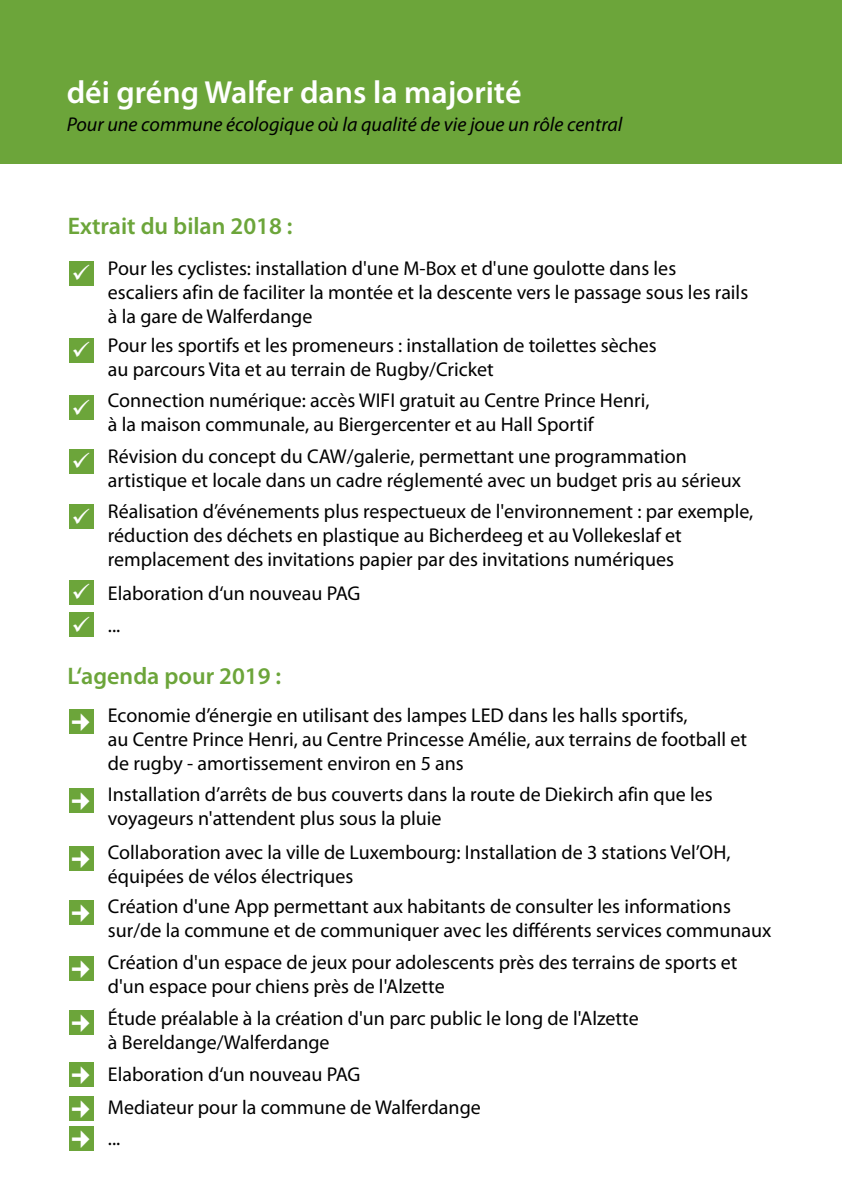
<style>
.page{position:relative;width:842px;height:1191px;background:#fff}
.page>*{position:absolute;margin:0;border:0;box-sizing:border-box;transform-origin:0 0}
.t1{font:600 32px "Myriad Pro";color:#fff}
.t2{font:600 24px "Myriad Pro";color:#6ca53a}
.t3{font:20px/24px "Myriad Pro";color:#000}
.t4{font:italic 20px "Myriad Pro";color:#000}
.s1{color:#fff}
</style>
<div class="page">
<div style="left:0;top:0;width:842px;height:163px;background:#6ca53a"></div>
<div style="left:69px;top:261px;width:25px;height:25px;background:#6ca53a"></div>
<div style="left:69px;top:709px;width:25px;height:25px;background:#6ca53a"></div>
<div style="left:69px;top:338px;width:25px;height:24px;background:#6ca53a"></div>
<div style="left:69px;top:395px;width:25px;height:25px;background:#6ca53a"></div>
<div style="left:69px;top:449px;width:25px;height:24px;background:#6ca53a"></div>
<div style="left:69px;top:504px;width:25px;height:25px;background:#6ca53a"></div>
<div style="left:69px;top:580px;width:25px;height:25px;background:#6ca53a"></div>
<div style="left:69px;top:612px;width:25px;height:25px;background:#6ca53a"></div>
<div style="left:69px;top:788px;width:25px;height:25px;background:#6ca53a"></div>
<div style="left:69px;top:846px;width:25px;height:25px;background:#6ca53a"></div>
<div style="left:69px;top:900px;width:25px;height:25px;background:#6ca53a"></div>
<div style="left:69px;top:956px;width:25px;height:25px;background:#6ca53a"></div>
<div style="left:69px;top:1010px;width:25px;height:25px;background:#6ca53a"></div>
<div style="left:69px;top:1062px;width:25px;height:25px;background:#6ca53a"></div>
<div style="left:69px;top:1096px;width:25px;height:25px;background:#6ca53a"></div>
<div style="left:69px;top:1126px;width:25px;height:25px;background:#6ca53a"></div>
<h1 class="t1" style="left:67px;top:72px;width:456px">déi gréng Walfer dans la majorité</h1>
<p class="t4" style="left:67px;top:112px;width:557px">Pour une commune écologique où la qualité de vie joue un rôle central</p>
<p class="t2" style="left:68px;top:211px;width:226px">Extrait du bilan 2018 :</p>
<p class="t3" style="left:108px;top:256px;width:642px;text-indent:-36px"><span class="s1">✓</span> Pour les cyclistes: installation d'une M-Box et d'une goulotte dans les escaliers afin de faciliter la montée et la descente vers le passage sous les rails à la gare de Walferdange</p>
<p class="t3" style="left:108px;top:332px;width:550px;text-indent:-36px"><span class="s1">✓</span> Pour les sportifs et les promeneurs : installation de toilettes sèches au parcours Vita et au terrain de Rugby/Cricket</p>
<p class="t3" style="left:108px;top:388px;width:543px;text-indent:-36px"><span class="s1">✓</span> Connection numérique: accès WIFI gratuit au Centre Prince Henri, à la maison communale, au Biergercenter et au Hall Sportif</p>
<p class="t3" style="left:108px;top:443px;width:635px;text-indent:-36px"><span class="s1">✓</span> Révision du concept du CAW/galerie, permettant une programmation artistique et locale dans un cadre réglementé avec un budget pris au sérieux</p>
<p class="t3" style="left:108px;top:499px;width:647px;text-indent:-36px"><span class="s1">✓</span> Réalisation d’événements plus respectueux de l'environnement : par exemple, réduction des déchets en plastique au Bicherdeeg et au Vollekeslaf et remplacement des invitations papier par des invitations numériques</p>
<p class="t3" style="left:72px;top:580px;width:291px"><span class="s1">✓</span> Elaboration d‘un nouveau PAG</p>
<p class="t3" style="left:72px;top:613px;width:50px"><span class="s1">✓</span> ...</p>
<p class="t2" style="left:68px;top:661px;width:215px">L‘agenda pour 2019 :</p>
<p class="t3" style="left:108px;top:703px;width:641px">Economie d’énergie en utilisant des lampes LED dans les halls sportifs,<br>au Centre Prince Henri, au Centre Princesse Amélie, aux terrains de football et de rugby - amortissement environ en 5 ans</p>
<p class="t3" style="left:108px;top:782px;width:606px">Installation d’arrêts de bus couverts dans la route de Diekirch afin que les voyageurs n'attendent plus sous la pluie</p>
<p class="t3" style="left:108px;top:840px;width:624px">Collaboration avec la ville de Luxembourg: Installation de 3 stations Vel’OH, équipées de vélos électriques</p>
<p class="t3" style="left:108px;top:894px;width:665px">Création d'une App permettant aux habitants de consulter les informations sur/de la commune et de communiquer avec les différents services communaux</p>
<p class="t3" style="left:108px;top:950px;width:631px">Création d'un espace de jeux pour adolescents près des terrains de sports et d'un espace pour chiens près de l'Alzette</p>
<p class="t3" style="left:108px;top:1006px;width:532px">Étude préalable à la création d'un parc public le long de l'Alzette à Bereldange/Walferdange</p>
<p class="t3" style="left:108px;top:1057px;width:374px;line-height:33.4px">Elaboration d‘un nouveau PAG<br>Mediateur pour la commune de Walferdange</p>
<p class="t3" style="left:108px;top:1125px;width:14px">...</p>
</div>
